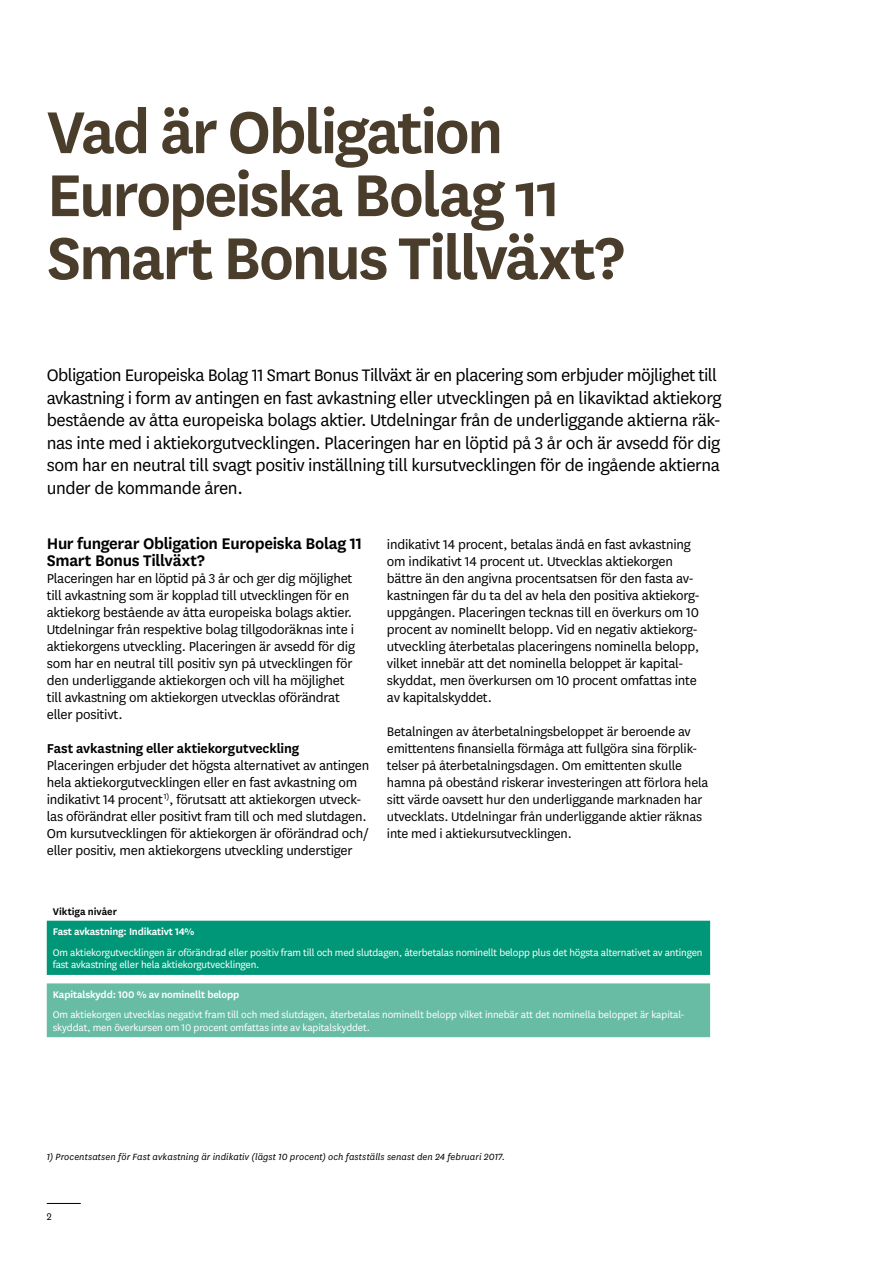
<style>
.page{position:relative;width:893px;height:1263px;background:#fff}
.page>*{position:absolute;margin:0;border:0;box-sizing:border-box;transform-origin:0 0}
.t1{font:600 69px/63px "Skandia Sans";letter-spacing:-.04em;color:#4a3d2b}
.t2{font:19.5px/22.5px "Skandia Sans";letter-spacing:-.02em;color:#000}
.t3{font:600 18px/17px "Skandia Sans";letter-spacing:-.02em;color:#000}
.t4{font:15px/17px "Skandia Sans";letter-spacing:-.015em;color:#000}
.t5{font:600 15px "Skandia Sans";letter-spacing:-.01em;color:#000}
.t6{font:14.7px/17px "Skandia Sans";letter-spacing:-.015em;color:#000}
.t7{font:11.25px/12.9px "Skandia Sans";letter-spacing:-.015em;color:#fff}
.t8{font:600 11.25px "Skandia Sans";letter-spacing:-.015em;color:#fff}
.t9{font:600 11.25px "Skandia Sans";letter-spacing:-.005em;color:#000}
.t10{font:11.25px "Skandia Sans";color:#000}
.t11{font:italic 10.5px "Skandia Sans";letter-spacing:.01em;color:#000}
</style>
<div class="page">
<hr style="left:47px;top:1203px;width:34px;height:1px;background:#000">
<div style="left:47px;top:921px;width:663px;height:54px;background:#009778"></div>
<div style="left:47px;top:983px;width:663px;height:54px;background:#68bca4"></div>
<h1 class="t1" style="left:47px;top:96px;width:579px">Vad är Obligation<br>Europeiska Bolag 11<br>Smart Bonus Tillväxt?</h1>
<p class="t2" style="left:47px;top:363px;width:676px">Obligation Europeiska Bolag 11 Smart Bonus Tillväxt är en placering som erbjuder möjlighet till avkastning i form av antingen en fast avkastning eller utvecklingen på en likaviktad aktiekorg bestående av åtta europeiska bolags aktier. Utdelningar från de underliggande aktierna räk&shy;nas inte med i aktiekorgutvecklingen. Placeringen har en löptid på 3 år och är avsedd för dig som har en neutral till svagt positiv inställning till kursutvecklingen för de ingående aktierna under de kommande åren.</p>
<p class="t3" style="left:47px;top:534px;width:317px">Hur fungerar Obligation Europeiska Bolag 11<br>Smart Bonus Tillväxt?</p>
<p class="t4" style="left:47px;top:569px;width:310px">Placeringen har en löptid på 3 år och ger dig möjlighet till avkastning som är kopplad till utvecklingen för en aktiekorg bestående av åtta europeiska bolags aktier.<br>Utdelningar från respektive bolag tillgodoräknas inte i aktiekorgens utveckling. Placeringen är avsedd för dig som har en neutral till positiv syn på utvecklingen för den underliggande aktiekorgen och vill ha möjlighet till avkastning om aktiekorgen utvecklas oförändrat eller positivt.</p>
<p class="t5" style="left:47px;top:738px;width:254px">Fast avkastning eller aktiekorgutveckling</p>
<p class="t4" style="left:47px;top:756px;width:324px">Placeringen erbjuder det högsta alternativet av antingen hela aktiekorgutvecklingen eller en fast avkastning om indikativt 14 procent <sup>1)</sup>, förutsatt att aktiekorgen utveck&shy;las oförändrat eller positivt fram till och med slutdagen.<br>Om kursutvecklingen för aktiekorgen är oförändrad och/ eller positiv, men aktiekorgens utveckling understiger</p>
<p class="t4" style="left:387px;top:535px;width:314px">indikativt 14 procent, betalas ändå en fast avkastning om indikativt 14 procent ut. Utvecklas aktiekorgen bättre än den angivna procentsatsen för den fasta av&shy;kastningen får du ta del av hela den positiva aktiekorg&shy;uppgången. Placeringen tecknas till en överkurs om 10 procent av nominellt belopp. Vid en negativ aktiekorg&shy;utveckling återbetalas placeringens nominella belopp, vilket innebär att det nominella beloppet är kapital&shy;skyddat, men överkursen om 10 procent omfattas inte av kapitalskyddet.</p>
<p class="t6" style="left:387px;top:722px;width:323px">Betalningen av återbetalningsbeloppet är beroende av emittentens finansiella förmåga att fullgöra sina förplik&shy;telser på återbetalningsdagen. Om emittenten skulle hamna på obestånd riskerar investeringen att förlora hela sitt värde oavsett hur den underliggande marknaden har utvecklats. Utdelningar från underliggande aktier räknas inte med i aktiekursutvecklingen.</p>
<p class="t9" style="left:53px;top:903px;width:66px">Viktiga nivåer</p>
<p class="t8" style="left:53px;top:924px;width:143px">Fast avkastning: Indikativt 14%</p>
<p class="t7" style="left:53px;top:945px;width:651px">Om aktiekorgutvecklingen är oförändrad eller positiv fram till och med slutdagen, återbetalas nominellt belopp plus det högsta alternativet av antingen fast avkastning eller hela aktiekorgutvecklingen.</p>
<p class="t8" style="left:53px;top:987px;width:188px">Kapitalskydd: 100 % av nominellt belopp</p>
<p class="t7" style="left:53px;top:1008px;width:633px">Om aktiekorgen utvecklas negativt fram till och med slutdagen, återbetalas nominellt belopp vilket innebär att det nominella beloppet är kapital&shy;skyddat, men överkursen om 10 procent omfattas inte av kapitalskyddet.</p>
<p class="t11" style="left:47px;top:1151px;width:460px">1) Procentsatsen för Fast avkastning är indikativ (lägst 10 procent) och fastställs senast den 24 februari 2017.</p>
<p class="t10" style="left:47px;top:1210px;width:6px">2</p>
</div>
